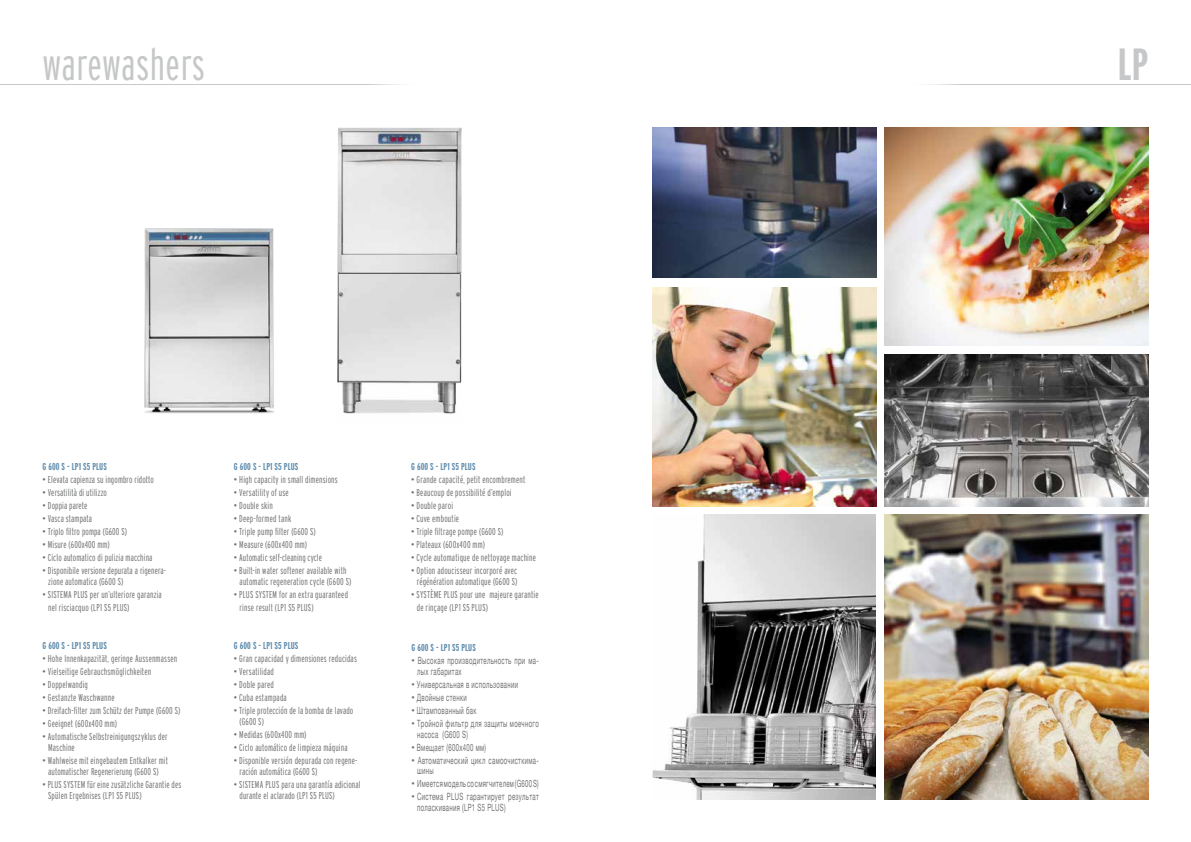
<style>
.page{position:relative;width:1191px;height:842px;background:#fff}
.page>*{position:absolute;margin:0;border:0;box-sizing:border-box;transform-origin:0 0}
.t1{font:300 extra-condensed 45px "Interstate";letter-spacing:.005em;color:#c6c7c8}
.t2{font:700 extra-condensed 45px "Interstate";color:#c6c7c8}
.t3{font:300 extra-condensed 10px/11px "Interstate";letter-spacing:.015em;color:#707172}
.t4{font:10px/11px "Helvetica Neue";letter-spacing:.05em;color:#707172;scale:.6 1}
.t5{font:700 extra-condensed 10px "Interstate";letter-spacing:.01em;color:#608dae}
.s1{font-weight:700}
.s2{font-family:"Interstate";font-weight:700;font-stretch:extra-condensed}
</style>
<div class="page">
<hr style="left:0;top:84px;width:425px;height:1px;background:#c6c7c8">
<hr style="left:904px;top:84px;width:287px;height:1px;background:#c6c7c8">
<img style="left:144px;top:228px;width:130px;height:186px">
<img style="left:337px;top:128px;width:125px;height:286px">
<img style="left:884px;top:514px;width:264px;height:285px">
<img style="left:652px;top:288px;width:224px;height:218px">
<img style="left:652px;top:514px;width:223px;height:285px">
<img style="left:884px;top:128px;width:264px;height:218px">
<img style="left:652px;top:128px;width:224px;height:150px">
<img style="left:884px;top:354px;width:264px;height:152px">
<h1 class="t1" style="left:43px;top:39px;width:164px">warewashers</h1>
<h1 class="t2" style="left:1117px;top:39px;width:32px">LP</h1>
<p class="t5" style="left:43px;top:461px;width:66px">G 600 S - LP1 S5 PLUS</p>
<p class="t3" style="left:43px;top:474px;width:113px"><span class="s1">•</span> Elevata capienza su ingombro ridotto</p>
<p class="t3" style="left:43px;top:487px;width:66px"><span class="s1">•</span> Versatilità di utilizzo</p>
<p class="t3" style="left:43px;top:500px;width:46px"><span class="s1">•</span> Doppia parete</p>
<p class="t3" style="left:43px;top:513px;width:51px"><span class="s1">•</span> Vasca stampata</p>
<p class="t3" style="left:43px;top:526px;width:86px"><span class="s1">•</span> Triplo filtro pompa (G600 S)</p>
<p class="t3" style="left:43px;top:539px;width:69px"><span class="s1">•</span> Misure (600x400 mm)</p>
<p class="t3" style="left:43px;top:552px;width:111px"><span class="s1">•</span> Ciclo automatico di pulizia macchina</p>
<p class="t3" style="left:48px;top:565px;width:120px;text-indent:-6px"><span class="s1">•</span> Disponibile versione depurata a rigenera&shy;zione automatica (G600 S)</p>
<p class="t3" style="left:48px;top:588px;width:115px;line-height:13px;text-indent:-6px"><span class="s1">•</span> SISTEMA PLUS per un’ulteriore garanzia nel risciacquo (LP1 S5 PLUS)</p>
<p class="t5" style="left:43px;top:640px;width:66px">G 600 S - LP1 S5 PLUS</p>
<p class="t3" style="left:43px;top:653px;width:136px"><span class="s1">•</span> Hohe Innenkapazität, geringe Aussenmassen</p>
<p class="t3" style="left:43px;top:666px;width:110px"><span class="s1">•</span> Vielseitige Gebrauchsmöglichkeiten</p>
<p class="t3" style="left:43px;top:679px;width:47px"><span class="s1">•</span> Doppelwandig</p>
<p class="t3" style="left:43px;top:692px;width:74px"><span class="s1">•</span> Gestanzte Waschwanne</p>
<p class="t3" style="left:43px;top:705px;width:139px"><span class="s1">•</span> Dreifach-filter zum Schütz der Pumpe (G600 S)</p>
<p class="t3" style="left:43px;top:718px;width:76px"><span class="s1">•</span> Geeignet (600x400 mm)</p>
<p class="t3" style="left:48px;top:731px;width:121px;text-indent:-6px"><span class="s1">•</span> Automatische Selbstreinigungszyklus der<br>Maschine</p>
<p class="t3" style="left:43px;top:755px;width:127px;text-align:center"><span class="s1">•</span> Wahlweise mit eingebautem Entkalker mit automatischer Regenerierung (G600 S)</p>
<p class="t3" style="left:48px;top:779px;width:135px;text-indent:-6px"><span class="s1">•</span> PLUS SYSTEM für eine zusätzliche Garantie des<br>Spülen Ergebnises (LP1 S5 PLUS)</p>
<p class="t5" style="left:234px;top:461px;width:66px">G 600 S - LP1 S5 PLUS</p>
<p class="t3" style="left:234px;top:474px;width:105px"><span class="s1">•</span> High capacity in small dimensions</p>
<p class="t3" style="left:234px;top:487px;width:56px"><span class="s1">•</span> Versatility of use</p>
<p class="t3" style="left:234px;top:500px;width:40px"><span class="s1">•</span> Double skin</p>
<p class="t3" style="left:234px;top:513px;width:59px"><span class="s1">•</span> Deep-formed tank</p>
<p class="t3" style="left:234px;top:526px;width:83px"><span class="s1">•</span> Triple pump filter (G600 S)</p>
<p class="t3" style="left:234px;top:539px;width:75px"><span class="s1">•</span> Measure (600x400 mm)</p>
<p class="t3" style="left:234px;top:552px;width:89px"><span class="s1">•</span> Automatic self-cleaning cycle</p>
<p class="t3" style="left:234px;top:565px;width:119px;text-align:center"><span class="s1">•</span> Built-in water softener available with automatic regeneration cycle (G600 S)</p>
<p class="t3" style="left:240px;top:588px;width:110px;line-height:13px;text-indent:-6px"><span class="s1">•</span> PLUS SYSTEM for an extra guaranteed rinse result (LP1 S5 PLUS)</p>
<p class="t5" style="left:234px;top:640px;width:66px">G 600 S - LP1 S5 PLUS</p>
<p class="t3" style="left:234px;top:653px;width:124px"><span class="s1">•</span> Gran capacidad y dimensiones reducidas</p>
<p class="t3" style="left:234px;top:666px;width:41px"><span class="s1">•</span> Versatilidad</p>
<p class="t3" style="left:234px;top:679px;width:41px"><span class="s1">•</span> Doble pared</p>
<p class="t3" style="left:234px;top:692px;width:54px"><span class="s1">•</span> Cuba estampada</p>
<p class="t3" style="left:240px;top:705px;width:115px;text-indent:-6px"><span class="s1">•</span> Triple protección de la bomba de lavado (G600 S)</p>
<p class="t3" style="left:234px;top:729px;width:74px"><span class="s1">•</span> Medidas (600x400 mm)</p>
<p class="t3" style="left:234px;top:742px;width:115px"><span class="s1">•</span> Ciclo automático de limpieza máquina</p>
<p class="t3" style="left:240px;top:755px;width:119px;text-indent:-6px"><span class="s1">•</span> Disponible versión depurada con regene&shy;ración automática (G600 S)</p>
<p class="t3" style="left:240px;top:779px;width:122px;text-indent:-6px"><span class="s1">•</span> SISTEMA PLUS para una garantía adicional durante el aclarado (LP1 S5 PLUS)</p>
<p class="t5" style="left:411px;top:461px;width:66px">G 600 S - LP1 S5 PLUS</p>
<p class="t3" style="left:411px;top:474px;width:116px"><span class="s1">•</span> Grande capacité, petit encombrement</p>
<p class="t3" style="left:411px;top:487px;width:102px"><span class="s1">•</span> Beaucoup de possibilité d’emploi</p>
<p class="t3" style="left:411px;top:500px;width:43px"><span class="s1">•</span> Double paroi</p>
<p class="t3" style="left:411px;top:513px;width:49px"><span class="s1">•</span> Cuve emboutie</p>
<p class="t3" style="left:411px;top:526px;width:94px"><span class="s1">•</span> Triple filtrage pompe (G600 S)</p>
<p class="t3" style="left:411px;top:539px;width:75px"><span class="s1">•</span> Plateaux (600x400 mm)</p>
<p class="t3" style="left:411px;top:552px;width:126px"><span class="s1">•</span> Cycle automatique de nettoyage machine</p>
<p class="t3" style="left:411px;top:565px;width:108px;text-align:center"><span class="s1">•</span> Option adoucisseur incorporé avec régénération automatique (G600 S)</p>
<p class="t3" style="left:417px;top:588px;width:123px;line-height:13px;text-indent:-6px"><span class="s1">•</span> SYSTÈME PLUS pour une majeure garantie de rinçage (LP1 S5 PLUS)</p>
<p class="t5" style="left:411px;top:642px;width:66px">G 600 S - LP1 S5 PLUS</p>
<p class="t4" style="left:417px;top:655px;width:204px;text-indent:-6px"><span class="s2">•</span> Высокая производительность при ма&shy;лых габаритах</p>
<p class="t4" style="left:411px;top:679px;width:179px"><span class="s2">•</span> Универсальная в использовании</p>
<p class="t4" style="left:411px;top:692px;width:94px"><span class="s2">•</span> Двойные стенки</p>
<p class="t4" style="left:411px;top:705px;width:110px"><span class="s2">•</span> Штампованный бак</p>
<p class="t4" style="left:417px;top:718px;width:204px;text-indent:-6px"><span class="s2">•</span> Тройной фильтр для защиты моечного насоса (G600 S)</p>
<p class="t4" style="left:411px;top:742px;width:126px"><span class="s2">•</span> Вмещает (600x400 мм)</p>
<p class="t4" style="left:417px;top:756px;width:204px;line-height:10px;text-indent:-6px"><span class="s2">•</span> Автоматический цикл самоочисткима&shy;шины</p>
<p class="t4" style="left:411px;top:778px;width:214px"><span class="s2">•</span> Имеется модель со смягчителем (G600 S)</p>
<p class="t4" style="left:417px;top:791px;width:204px;text-indent:-6px"><span class="s2">•</span> Система PLUS гарантирует результат поласкивания (LP1 S5 PLUS)</p>
</div>
